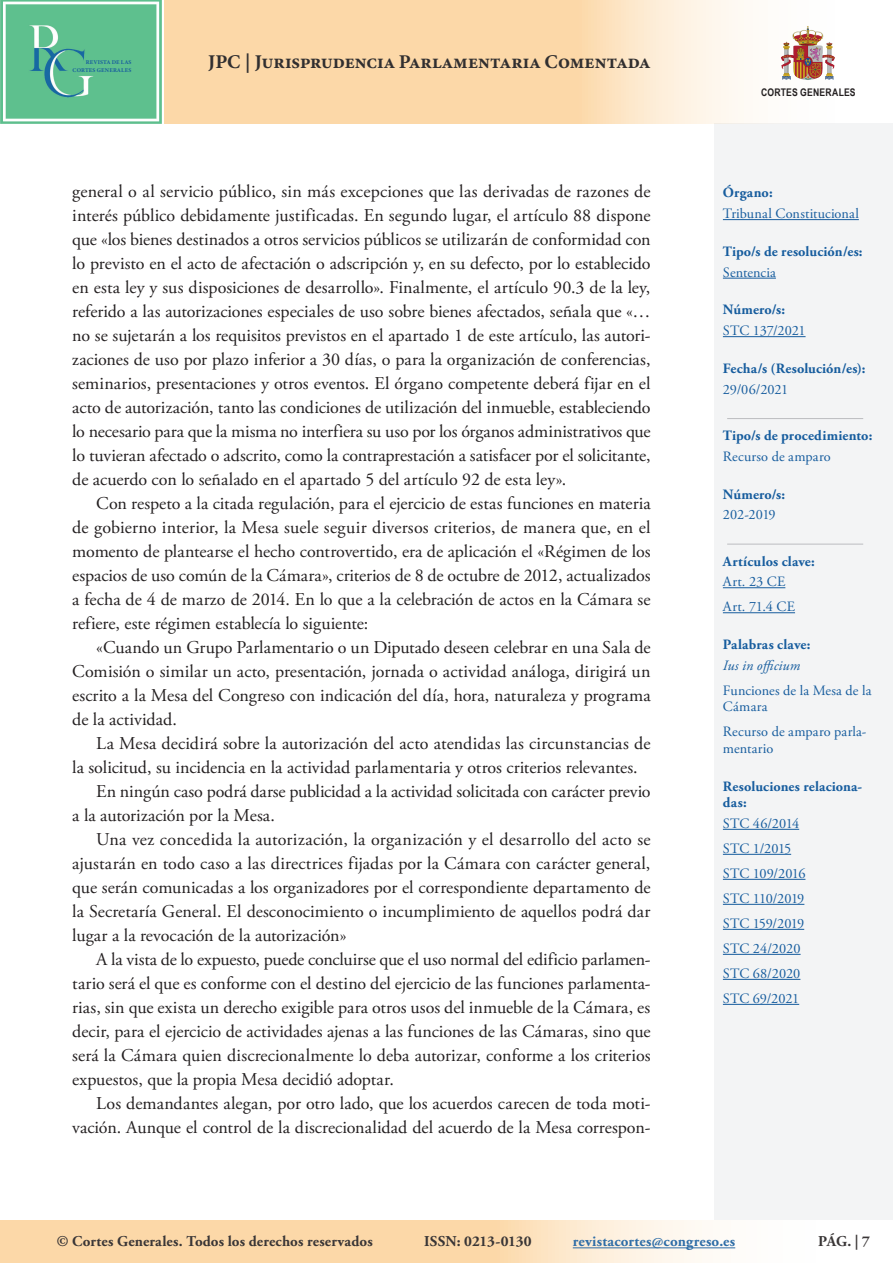
<style>
.page{position:relative;width:893px;height:1263px;background:#fff}
.page>*{position:absolute;margin:0;border:0;box-sizing:border-box;transform-origin:0 0}
.t1{font:19.5px "Minion Variable Concept";letter-spacing:.005em;color:#312f30}
.t2{font:18px/24px "Adobe Garamond Pro";color:#231f20;text-align:justify}
.t3{font:700 15px "Adobe Garamond Pro";letter-spacing:.01em;color:#231f20}
.t4{font:700 15px "Adobe Garamond Pro";letter-spacing:.015em;color:#175d9e}
.t5{font:14.25px/25px "Adobe Garamond Pro";letter-spacing:-.005em;color:#175d9e}
.t6{font:700 14.25px/16.5px "Adobe Garamond Pro";letter-spacing:.01em;color:#175d9e}
.t7{font:14.25px/25px "Adobe Garamond Pro";letter-spacing:.015em;color:#175d9e}
.t8{font:italic 14.25px "Adobe Garamond Pro";letter-spacing:.005em;color:#175d9e}
.t9{font:700 10.5px "Arial Narrow";letter-spacing:.02em;color:#231f20}
.t10{font:5.7px/8.7px "Minion Variable Concept";letter-spacing:.03em;color:#175d9e;text-align:right}
</style>
<div class="page">
<div style="left:714px;top:123px;width:179px;height:1097px;background:#f2f3f4"></div>
<hr style="left:723px;top:219px;width:136px;height:1px;background:#175d9e">
<hr style="left:723px;top:278px;width:53px;height:1px;background:#175d9e">
<hr style="left:723px;top:336px;width:83px;height:1px;background:#175d9e">
<hr style="left:727px;top:418px;width:136px;height:1px;background:#bcbdc0">
<hr style="left:727px;top:544px;width:136px;height:1px;background:#bcbdc0">
<hr style="left:723px;top:587px;width:62px;height:1px;background:#175d9e">
<hr style="left:723px;top:612px;width:72px;height:1px;background:#175d9e">
<hr style="left:723px;top:829px;width:76px;height:1px;background:#175d9e">
<hr style="left:723px;top:854px;width:68px;height:1px;background:#175d9e">
<hr style="left:723px;top:879px;width:82px;height:1px;background:#175d9e">
<hr style="left:723px;top:904px;width:81px;height:1px;background:#175d9e">
<hr style="left:723px;top:929px;width:81px;height:1px;background:#175d9e">
<hr style="left:723px;top:954px;width:78px;height:1px;background:#175d9e">
<hr style="left:723px;top:979px;width:77px;height:1px;background:#175d9e">
<hr style="left:723px;top:1004px;width:76px;height:1px;background:#175d9e">
<svg style="left:0;top:1220px;width:736px;height:43px;background:#fcdfb8"></svg>
<hr style="left:573px;top:1247px;width:162px;height:1px;background:#175d9e">
<svg style="left:164px;top:0;width:671px;height:123px;background:#fbdfbb"></svg>
<img style="left:781px;top:26px;width:27px;height:44px">
<img style="left:0;top:0;width:162px;height:123px">
<p class="t10" style="left:73px;top:58px;width:60px">REVISTA DE LAS<br>CORTES GENERALES</p>
<p class="t1" style="left:208px;top:48px;width:443px">JPC | Jurisprudencia Parlamentaria Comentada</p>
<p class="t2" style="left:72px;top:180px;width:580px">general o al servicio público, sin más excepciones que las derivadas de razones de interés público debidamente justificadas. En segundo lugar, el artículo 88 dispone que «los bienes destinados a otros servicios públicos se utilizarán de conformidad con lo previsto en el acto de afectación o adscripción y, en su defecto, por lo establecido en esta ley y sus disposiciones de desarrollo». Finalmente, el artículo 90.3 de la ley, referido a las autorizaciones especiales de uso sobre bienes afectados, señala que «… no se sujetarán a los requisitos previstos en el apartado 1 de este artículo, las autori&shy;zaciones de uso por plazo inferior a 30 días, o para la organización de conferencias, seminarios, presentaciones y otros eventos. El órgano competente deberá fijar en el acto de autorización, tanto las condiciones de utilización del inmueble, estableciendo lo necesario para que la misma no interfiera su uso por los órganos administrativos que lo tuvieran afectado o adscrito, como la contraprestación a satisfacer por el solicitante, de acuerdo con lo señalado en el apartado 5 del artículo 92 de esta ley».</p>
<p class="t2" style="left:72px;top:492px;width:580px;text-indent:24px">Con respeto a la citada regulación, para el ejercicio de estas funciones en materia de gobierno interior, la Mesa suele seguir diversos criterios, de manera que, en el momento de plantearse el hecho controvertido, era de aplicación el «Régimen de los espacios de uso común de la Cámara», criterios de 8 de octubre de 2012, actualizados a fecha de 4 de marzo de 2014. En lo que a la celebración de actos en la Cámara se refiere, este régimen establecía lo siguiente:</p>
<p class="t2" style="left:72px;top:636px;width:580px;text-indent:24px">«Cuando un Grupo Parlamentario o un Diputado deseen celebrar en una Sala de Comisión o similar un acto, presentación, jornada o actividad análoga, dirigirá un escrito a la Mesa del Congreso con indicación del día, hora, naturaleza y programa de la actividad.</p>
<p class="t2" style="left:96px;top:732px;width:556px">La Mesa decidirá sobre la autorización del acto atendidas las circunstancias de</p>
<p class="t2" style="left:72px;top:756px;width:567px">la solicitud, su incidencia en la actividad parlamentaria y otros criterios relevantes.</p>
<p class="t2" style="left:96px;top:780px;width:556px">En ningún caso podrá darse publicidad a la actividad solicitada con carácter previo</p>
<p class="t2" style="left:72px;top:804px;width:204px">a la autorización por la Mesa.</p>
<p class="t2" style="left:96px;top:828px;width:556px">Una vez concedida la autorización, la organización y el desarrollo del acto se</p>
<p class="t2" style="left:72px;top:852px;width:580px">ajustarán en todo caso a las directrices fijadas por la Cámara con carácter general,</p>
<p class="t2" style="left:72px;top:876px;width:580px">que serán comunicadas a los organizadores por el correspondiente departamento de</p>
<p class="t2" style="left:72px;top:900px;width:580px">la Secretaría General. El desconocimiento o incumplimiento de aquellos podrá dar</p>
<p class="t2" style="left:72px;top:924px;width:276px">lugar a la revocación de la autorización»</p>
<p class="t2" style="left:96px;top:948px;width:556px">A la vista de lo expuesto, puede concluirse que el uso normal del edificio parlamen-</p>
<p class="t2" style="left:72px;top:972px;width:580px">tario será el que es conforme con el destino del ejercicio de las funciones parlamenta-</p>
<p class="t2" style="left:72px;top:996px;width:580px">rias, sin que exista un derecho exigible para otros usos del inmueble de la Cámara, es</p>
<p class="t2" style="left:72px;top:1020px;width:580px">decir, para el ejercicio de actividades ajenas a las funciones de las Cámaras, sino que</p>
<p class="t2" style="left:72px;top:1044px;width:580px">será la Cámara quien discrecionalmente lo deba autorizar, conforme a los criterios</p>
<p class="t2" style="left:72px;top:1068px;width:323px">expuestos, que la propia Mesa decidió adoptar.</p>
<p class="t2" style="left:96px;top:1092px;width:556px">Los demandantes alegan, por otro lado, que los acuerdos carecen de toda moti-</p>
<p class="t2" style="left:72px;top:1116px;width:580px">vación. Aunque el control de la discrecionalidad del acuerdo de la Mesa correspon-</p>
<p class="t9" style="left:761px;top:85px;width:96px">CORTES GENERALES</p>
<p class="t6" style="left:723px;top:185px;width:51px">Órgano:</p>
<p class="t5" style="left:723px;top:202px;width:137px">Tribunal Constitucional</p>
<p class="t6" style="left:723px;top:243px;width:141px">Tipo/s de resolución/es:</p>
<p class="t5" style="left:723px;top:260px;width:55px">Sentencia</p>
<p class="t6" style="left:723px;top:302px;width:64px">Número/s:</p>
<p class="t5" style="left:723px;top:319px;width:84px">STC 137/2021</p>
<p class="t6" style="left:723px;top:360px;width:144px">Fecha/s (Resolución/es):</p>
<p class="t5" style="left:723px;top:377px;width:67px">29/06/2021</p>
<p class="t6" style="left:723px;top:427px;width:151px">Tipo/s de procedimiento:</p>
<p class="t5" style="left:723px;top:444px;width:109px">Recurso de amparo</p>
<p class="t6" style="left:723px;top:486px;width:64px">Número/s:</p>
<p class="t5" style="left:723px;top:503px;width:54px">202-2019</p>
<p class="t6" style="left:723px;top:553px;width:93px">Artículos clave:</p>
<p class="t7" style="left:723px;top:570px;width:74px">Art. 23 CE<br>Art. 71.4 CE</p>
<p class="t6" style="left:723px;top:637px;width:89px">Palabras clave:</p>
<p class="t8" style="left:723px;top:657px;width:79px">Ius in officium</p>
<p class="t5" style="left:723px;top:683px;width:150px;line-height:16.5px">Funciones de la Mesa de la<br>Cámara</p>
<p class="t5" style="left:723px;top:724px;width:145px;line-height:16.5px">Recurso de amparo parla&shy;mentario</p>
<p class="t6" style="left:723px;top:778px;width:141px">Resoluciones relaciona&shy;das:</p>
<p class="t5" style="left:723px;top:811px;width:84px">STC 46/2014<br>STC 1/2015<br>STC 109/2016<br>STC 110/2019<br>STC 159/2019<br>STC 24/2020<br>STC 68/2020<br>STC 69/2021</p>
<p class="t3" style="left:57px;top:1233px;width:317px">© Cortes Generales. Todos los derechos reservados</p>
<p class="t3" style="left:424px;top:1233px;width:109px">ISSN: 0213-0130</p>
<p class="t4" style="left:573px;top:1233px;width:164px">revistacortes@congreso.es</p>
<p class="t3" style="left:818px;top:1233px;width:53px">PÁG. | 7</p>
</div>
